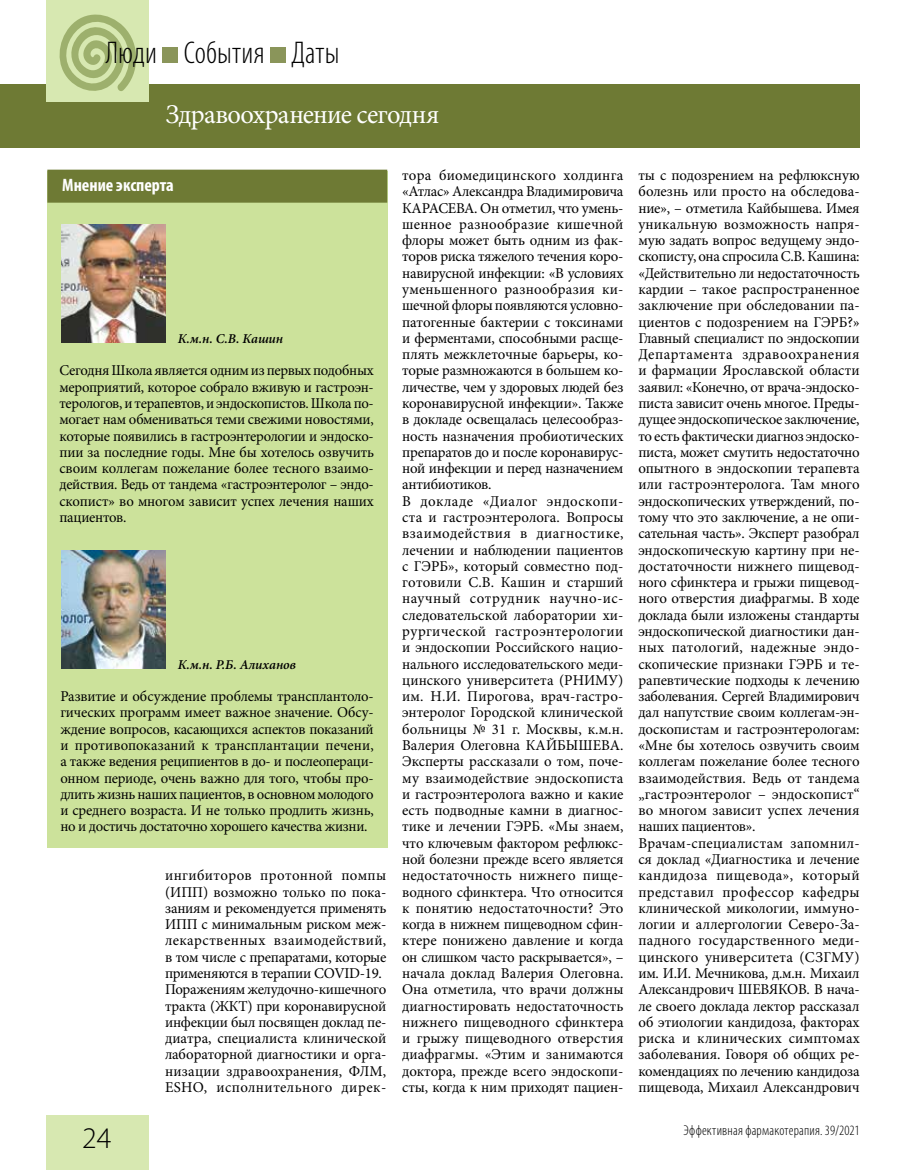
<style>
.page{position:relative;width:915px;height:1170px;background:#fff}
.page>*{position:absolute;margin:0;border:0;box-sizing:border-box;transform-origin:0 0}
.t1{font:300 condensed 31.5px "Myriad Pro";letter-spacing:.005em;color:#000}
.t2{font:300 30px "Myriad Pro";color:#000}
.t3{font:27px "Minion Pro";letter-spacing:-.025em;color:#fff}
.t4{font:700 condensed 18px "Myriad Pro";color:#fff}
.t5{font:15px/16.4px "Minion Pro";letter-spacing:-.005em;color:#000}
.t6{font:300 condensed 14.25px "Myriad Pro";letter-spacing:.015em;color:#000}
.t7{font:italic 600 13.5px "Minion Pro";letter-spacing:-.01em;color:#000}
</style>
<div class="page">
<div style="left:47px;top:1114px;width:102px;height:55px;background:#d7e8b1"></div>
<div style="left:0;top:84px;width:859px;height:63px;background:#6e7a34"></div>
<div style="left:47px;top:0;width:102px;height:102px;background:#d7e8b1"></div>
<svg style="left:59px;top:14px;width:78px;height:77px"></svg>
<div style="left:162px;top:47px;width:16px;height:16px;background:#8a955a"></div>
<div style="left:270px;top:47px;width:16px;height:16px;background:#8a955a"></div>
<div style="left:47px;top:171px;width:340px;height:676px;background:#cce29b"></div>
<img style="left:62px;top:550px;width:104px;height:118px">
<img style="left:62px;top:225px;width:104px;height:118px">
<div style="left:47px;top:170px;width:340px;height:33px;background:#6e7a34"></div>
<h1 class="t1" style="left:106px;top:34px;width:235px">Люди События Даты</h1>
<h3 class="t3" style="left:166px;top:96px;width:275px">Здравоохранение сегодня</h3>
<p class="t4" style="left:62px;top:174px;width:113px">Мнение эксперта</p>
<p class="t7" style="left:178px;top:329px;width:107px">К.м.н. С.В. Кашин</p>
<p class="t5" style="left:59px;top:362px;width:316px;text-align:justify">Сегодня Школа является одним из первых подобных мероприятий, которое собрало вживую и гастроэн&shy;терологов, и терапевтов, и эндоскопистов. Школа по&shy;могает нам обмениваться теми свежими новостями, которые появились в гастроэнтерологии и эндоско&shy;пии за последние годы. Мне бы хотелось озвучить своим коллегам пожелание более тесного взаимо&shy;действия. Ведь от тандема «гастроэнтеролог – эндо&shy;скопист» во многом зависит успех лечения наших пациентов.</p>
<p class="t7" style="left:178px;top:654px;width:120px">К.м.н. Р.Б. Алиханов</p>
<p class="t5" style="left:60px;top:688px;width:315px;text-align:justify">Развитие и обсуждение проблемы трансплантоло&shy;гических программ имеет важное значение. Обсу&shy;ждение вопросов, касающихся аспектов показаний и противопоказаний к трансплантации печени, а также ведения реципиентов в до- и послеопераци&shy;онном периоде, очень важно для того, чтобы про&shy;длить жизнь наших пациентов, в основном молодого и среднего возраста. И не только продлить жизнь, но и достичь достаточно хорошего качества жизни.</p>
<h2 class="t2" style="left:82px;top:1119px;width:31px">24</h2>
<p class="t5" style="left:165px;top:867px;width:223px">ингибиторов протонной помпы (ИПП) возможно только по пока&shy;заниям и рекомендуется применять<br>ИПП с минимальным риском меж&shy;лекарственных взаимодействий, в том числе с препаратами, которые применяются в терапии COVID-19.<br>Поражениям желудочно-кишечного тракта (ЖКТ) при коронавирусной инфекции был посвящен доклад пе&shy;диатра, специалиста клинической лабораторной диагностики и орга&shy;низации здравоохранения, ФЛМ,<br>ESHO, исполнительного дирек-</p>
<p class="t5" style="left:402px;top:167px;width:223px">тора биомедицинского холдинга «Атлас» Александра Владимировича<br>КАРАСЕВА. Он отметил, что умень&shy;шенное разнообразие кишечной флоры может быть одним из фак&shy;торов риска тяжелого течения коро&shy;навирусной инфекции: «В условиях уменьшенного разнообразия ки&shy;шечной флоры появляются условно&shy;патогенные бактерии с токсинами и ферментами, способными расще&shy;плять межклеточные барьеры, ко&shy;торые размножаются в большем ко&shy;личестве, чем у здоровых людей без коронавирусной инфекции». Также в докладе освещалась целесообраз&shy;ность назначения пробиотических препаратов до и после коронавирус&shy;ной инфекции и перед назначением антибиотиков.<br>В докладе «Диалог эндоскопи&shy;ста и гастроэнтеролога. Вопросы взаимодействия в диагностике, лечении и наблюдении пациентов с ГЭРБ», который совместно под&shy;готовили С.В. Кашин и старший научный сотрудник научно-ис&shy;следовательской лаборатории хи&shy;рургической гастроэнтерологии и эндоскопии Российского нацио&shy;нального исследовательского меди&shy;цинского университета (РНИМУ) им. Н.И. Пирогова, врач-гастро&shy;энтеролог Городской клинической больницы № 31 г. Москвы, к.м.н.<br>Валерия Олеговна КАЙБЫШЕВА.<br>Эксперты рассказали о том, поче&shy;му взаимодействие эндоскописта и гастроэнтеролога важно и какие есть подводные камни в диагнос&shy;тике и лечении ГЭРБ. «Мы знаем, что ключевым фактором рефлюкс&shy;ной болезни прежде всего является недостаточность нижнего пище&shy;водного сфинктера. Что относится к понятию недостаточности? Это когда в нижнем пищеводном сфин&shy;ктере понижено давление и когда он слишком часто раскрывается», – начала доклад Валерия Олеговна.<br>Она отметила, что врачи должны диагностировать недостаточность нижнего пищеводного сфинктера и грыжу пищеводного отверстия диафрагмы. «Этим и занимаются доктора, прежде всего эндоскопи&shy;сты, когда к ним приходят пациен-</p>
<p class="t5" style="left:638px;top:167px;width:223px">ты с подозрением на рефлюксную болезнь или просто на обследова&shy;ние», – отметила Кайбышева. Имея уникальную возможность напря&shy;мую задать вопрос ведущему эндо&shy;скописту, она спросила С.В. Кашина: «Действительно ли недостаточность кардии – такое распространенное заключение при обследовании па&shy;циентов с подозрением на ГЭРБ?» Главный специалист по эндоскопии Департамента здравоохранения и фармации Ярославской области заявил: «Конечно, от врача-эндоско&shy;писта зависит очень многое. Преды&shy;дущее эндоскопическое заключение, то есть фактически диагноз эндоско&shy;писта, может смутить недостаточно опытного в эндоскопии терапевта или гастроэнтеролога. Там много эндоскопических утверждений, по&shy;тому что это заключение, а не опи&shy;сательная часть». Эксперт разобрал эндоскопическую картину при не&shy;достаточности нижнего пищевод&shy;ного сфинктера и грыжи пищевод&shy;ного отверстия диафрагмы. В ходе доклада были изложены стандарты эндоскопической диагностики дан&shy;ных патологий, надежные эндо&shy;скопические признаки ГЭРБ и те&shy;рапевтические подходы к лечению заболевания. Сергей Владимирович дал напутствие своим коллегам-эн&shy;доскопистам и гастроэнтерологам: «Мне бы хотелось озвучить своим коллегам пожелание более тесного взаимодействия. Ведь от тандема „гастроэнтеролог – эндоскопист“ во многом зависит успех лечения наших пациентов».<br>Врачам-специалистам запомнил&shy;ся доклад «Диагностика и лечение кандидоза пищевода», который представил профессор кафедры клинической микологии, иммуно&shy;логии и аллергологии Северо-За&shy;падного государственного меди&shy;цинского университета (СЗГМУ) им. И.И. Мечникова, д.м.н. Михаил Александрович ШЕВЯКОВ. В нача&shy;ле своего доклада лектор рассказал об этиологии кандидоза, факторах риска и клинических симптомах заболевания. Говоря об общих ре&shy;комендациях по лечению кандидоза пищевода, Михаил Александрович</p>
<p class="t6" style="left:683px;top:1121px;width:177px">Эффективная фармакотерапия. 39/2021</p>
</div>
